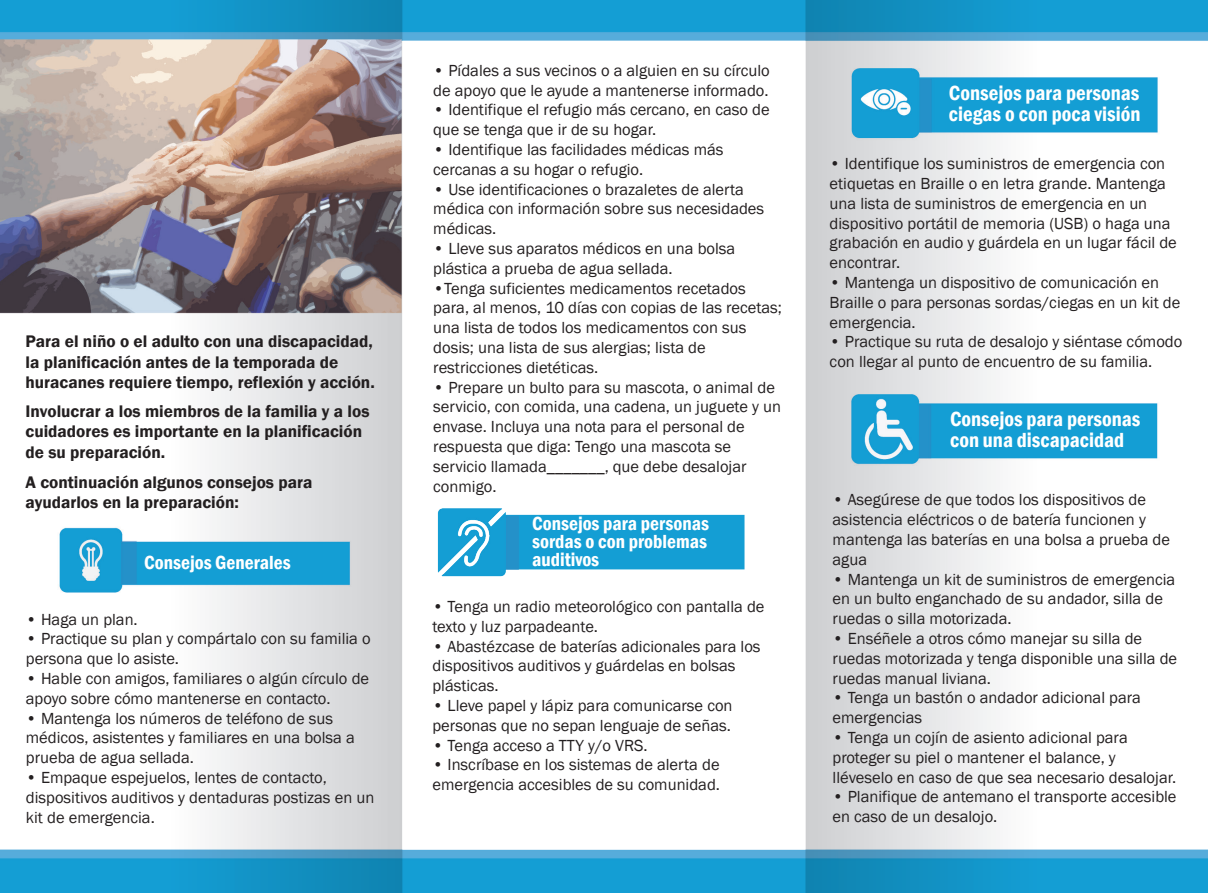
<style>
.page{position:relative;width:1208px;height:893px;background:#fff}
.page>*{position:absolute;margin:0;border:0;box-sizing:border-box;transform-origin:0 0}
.t1{font:600 condensed 21px/21px "Franklin Gothic";color:#fff}
.t2{font:600 condensed 19.5px/18px "Franklin Gothic";color:#fff;text-align:justify}
.t3{font:600 17.25px/20.7px "Franklin Gothic";color:#231f20}
.t4{font:16.5px/19.8px "Franklin Gothic";color:#231f20}
</style>
<div class="page">
<img style="left:0;top:0;width:1207px;height:893px">
<p class="t3" style="left:26px;top:331px;width:351px">Para el niño o el adulto con una discapacidad, la planificación antes de la temporada de huracanes requiere tiempo, reflexión y acción.</p>
<p class="t3" style="left:26px;top:401px;width:345px">Involucrar a los miembros de la familia y a los cuidadores es importante en la planificación de su preparación.</p>
<p class="t3" style="left:26px;top:472px;width:288px">A continuación algunos consejos para ayudarlos en la preparación:</p>
<p class="t2" style="left:144px;top:553px;width:148px">Consejos Generales</p>
<p class="t4" style="left:26px;top:610px;width:113px">• Haga un plan.</p>
<p class="t4" style="left:26px;top:629px;width:346px">• Practique su plan y compártalo con su familia o persona que lo asiste.</p>
<p class="t4" style="left:26px;top:669px;width:345px">• Hable con amigos, familiares o algún círculo de apoyo sobre cómo mantenerse en contacto.</p>
<p class="t4" style="left:26px;top:709px;width:330px">• Mantenga los números de teléfono de sus médicos, asistentes y familiares en una bolsa a prueba de agua sellada.</p>
<p class="t4" style="left:26px;top:768px;width:350px">• Empaque espejuelos, lentes de contacto, dispositivos auditivos y dentaduras postizas en un kit de emergencia.</p>
<p class="t4" style="left:433px;top:61px;width:338px">• Pídales a sus vecinos o a alguien en su círculo de apoyo que le ayude a mantenerse informado.</p>
<p class="t4" style="left:433px;top:100px;width:338px">• Identifique el refugio más cercano, en caso de que se tenga que ir de su hogar.</p>
<p class="t4" style="left:433px;top:140px;width:292px">• Identifique las facilidades médicas más cercanas a su hogar o refugio.</p>
<p class="t4" style="left:433px;top:180px;width:332px">• Use identificaciones o brazaletes de alerta médica con información sobre sus necesidades médicas.</p>
<p class="t4" style="left:433px;top:239px;width:303px">• Lleve sus aparatos médicos en una bolsa plástica a prueba de agua sellada.</p>
<p class="t4" style="left:433px;top:279px;width:350px">•Tenga suficientes medicamentos recetados para, al menos, 10 días con copias de las recetas; una lista de todos los medicamentos con sus dosis; una lista de sus alergias; lista de restricciones dietéticas.</p>
<p class="t4" style="left:433px;top:378px;width:349px">• Prepare un bulto para su mascota, o animal de servicio, con comida, una cadena, un juguete y un envase. Incluya una nota para el personal de respuesta que diga: Tengo una mascota se servicio llamada_______, que debe desalojar conmigo.</p>
<p class="t2" style="left:532px;top:514px;width:178px">Consejos para personas sordas o con problemas auditivos</p>
<p class="t4" style="left:432px;top:597px;width:333px">• Tenga un radio meteorológico con pantalla de texto y luz parpadeante.</p>
<p class="t4" style="left:432px;top:636px;width:329px">• Abastézcase de baterías adicionales para los dispositivos auditivos y guárdelas en bolsas plásticas.</p>
<p class="t4" style="left:432px;top:696px;width:301px">• Lleve papel y lápiz para comunicarse con personas que no sepan lenguaje de señas.</p>
<p class="t4" style="left:432px;top:735px;width:217px">• Tenga acceso a TTY y/o VRS.</p>
<p class="t4" style="left:432px;top:755px;width:289px">• Inscríbase en los sistemas de alerta de emergencia accesibles de su comunidad.</p>
<p class="t1" style="left:948px;top:82px;width:193px">Consejos para personas ciegas o con poca visión</p>
<p class="t4" style="left:829px;top:154px;width:349px">• Identifique los suministros de emergencia con etiquetas en Braille o en letra grande. Mantenga una lista de suministros de emergencia en un dispositivo portátil de memoria (USB) o haga una grabación en audio y guárdela en un lugar fácil de encontrar.</p>
<p class="t4" style="left:829px;top:273px;width:352px">• Mantenga un dispositivo de comunicación en<br>Braille o para personas sordas/ciegas en un kit de emergencia.</p>
<p class="t4" style="left:829px;top:332px;width:354px">• Practique su ruta de desalojo y siéntase cómodo con llegar al punto de encuentro de su familia.</p>
<p class="t1" style="left:949px;top:408px;width:192px">Consejos para personas con una discapacidad</p>
<p class="t4" style="left:832px;top:490px;width:339px">• Asegúrese de que todos los dispositivos de asistencia eléctricos o de batería funcionen y mantenga las baterías en una bolsa a prueba de agua</p>
<p class="t4" style="left:832px;top:569px;width:344px">• Mantenga un kit de suministros de emergencia en un bulto enganchado de su andador, silla de ruedas o silla motorizada.</p>
<p class="t4" style="left:832px;top:629px;width:346px">• Enséñele a otros cómo manejar su silla de ruedas motorizada y tenga disponible una silla de ruedas manual liviana.</p>
<p class="t4" style="left:832px;top:688px;width:310px">• Tenga un bastón o andador adicional para emergencias</p>
<p class="t4" style="left:832px;top:728px;width:345px">• Tenga un cojín de asiento adicional para proteger su piel o mantener el balance, y lléveselo en caso de que sea necesario desalojar.</p>
<p class="t4" style="left:832px;top:787px;width:345px">• Planifique de antemano el transporte accesible en caso de un desalojo.</p>
</div>
